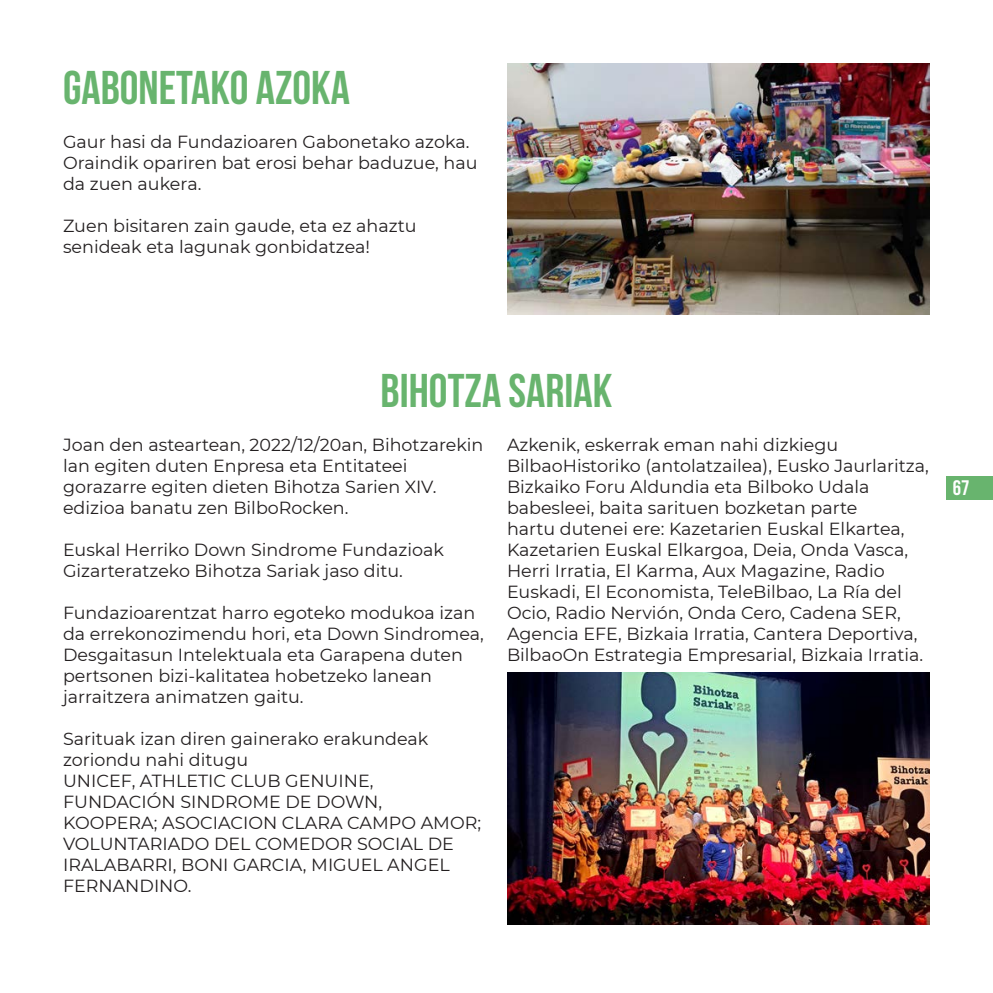
<style>
.page{position:relative;width:993px;height:993px;background:#fff}
.page>*{position:absolute;margin:0;border:0;box-sizing:border-box;transform-origin:0 0}
.t1{font:700 47.25px "Bebas Neue";color:#68b46e}
.t2{font:700 21px "Bebas Neue";color:#fff}
.t3{font:17.5px/21px "Montserrat";color:#231f20}
</style>
<div class="page">
<div style="left:945px;top:476px;width:47px;height:24px;background:#68b46e"></div>
<img style="left:507px;top:63px;width:422px;height:251px">
<img style="left:507px;top:672px;width:422px;height:252px">
<p class="t1" style="left:63px;top:61px;width:288px">GABONETAKO AZOKA</p>
<p class="t3" style="left:63px;top:130px;width:416px">Gaur hasi da Fundazioaren Gabonetako azoka.<br>Oraindik opariren bat erosi behar baduzue, hau da zuen aukera.</p>
<p class="t3" style="left:63px;top:214px;width:355px">Zuen bisitaren zain gaude, eta ez ahaztu senideak eta lagunak gonbidatzea!</p>
<p class="t1" style="left:380px;top:364px;width:233px">BIHOTZA SARIAK</p>
<p class="t3" style="left:63px;top:433px;width:421px">Joan den asteartean, 2022/12/20an, Bihotzarekin lan egiten duten Enpresa eta Entitateei gorazarre egiten dieten Bihotza Sarien XIV. edizioa banatu zen BilboRocken.</p>
<p class="t3" style="left:63px;top:538px;width:382px">Euskal Herriko Down Sindrome Fundazioak<br>Gizarteratzeko Bihotza Sariak jaso ditu.</p>
<p class="t3" style="left:63px;top:601px;width:422px">Fundazioarentzat harro egoteko modukoa izan da errekonozimendu hori, eta Down Sindromea, Desgaitasun Intelektuala eta Garapena duten pertsonen bizi-kalitatea hobetzeko lanean jarraitzera animatzen gaitu.</p>
<p class="t3" style="left:63px;top:727px;width:366px">Sarituak izan diren gainerako erakundeak zoriondu nahi ditugu</p>
<p class="t3" style="left:63px;top:769px;width:419px">UNICEF, ATHLETIC CLUB GENUINE,<br>FUNDACIÓN SINDROME DE DOWN,<br>KOOPERA; ASOCIACION CLARA CAMPO AMOR;<br>VOLUNTARIADO DEL COMEDOR SOCIAL DE<br>IRALABARRI, BONI GARCIA, MIGUEL ANGEL<br>FERNANDINO.</p>
<p class="t3" style="left:507px;top:433px;width:423px">Azkenik, eskerrak eman nahi dizkiegu BilbaoHistoriko (antolatzailea), Eusko Jaurlaritza, Bizkaiko Foru Aldundia eta Bilboko Udala babesleei, baita sarituen bozketan parte<br>hartu dutenei ere: Kazetarien Euskal Elkartea, Kazetarien Euskal Elkargoa, Deia, Onda Vasca, Herri Irratia, El Karma, Aux Magazine, Radio Euskadi, El Economista, TeleBilbao, La Ría del Ocio, Radio Nervión, Onda Cero, Cadena SER, Agencia EFE, Bizkaia Irratia, Cantera Deportiva, BilbaoOn Estrategia Empresarial, Bizkaia Irratia.</p>
<p class="t2" style="left:952px;top:476px;width:18px">67</p>
</div>
